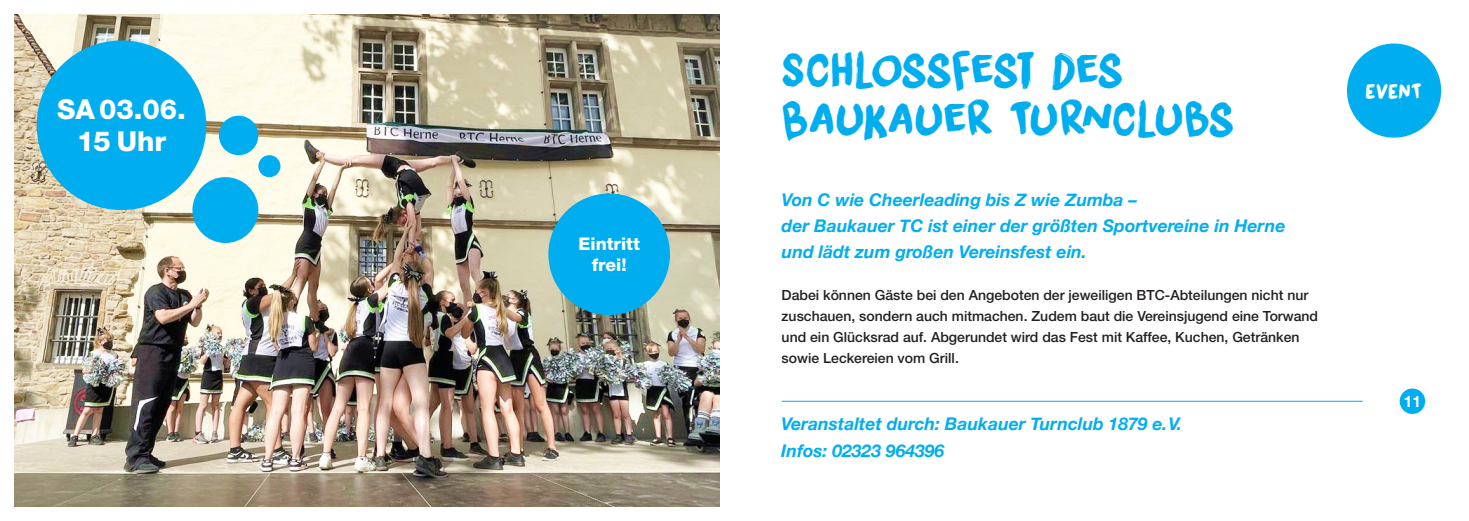
<style>
.page{position:relative;width:1469px;height:521px;background:#fff}
.page>*{position:absolute;margin:0;border:0;box-sizing:border-box;transform-origin:0 0}
.t1{font:45.5px/49px "DK Liquid Embrace";letter-spacing:-.02em;color:#00aeef}
.t2{font:800 27.47px "Helvetica Neue LT Pro";color:#fff}
.t3{font:20.65px "DK Liquid Embrace";letter-spacing:.02em;color:#fff}
.t4{font:italic 700 17.5px/26.2px "Helvetica Neue";color:#00aeef}
.t5{font:800 17.5px "Helvetica Neue LT Pro";color:#fff}
.t6{font:700 15.75px "Helvetica Neue LT Pro";color:#fff}
.t7{font:500 14px/21px "Helvetica Neue LT Pro";color:#231f20}
</style>
<div class="page">
<img style="left:15px;top:15px;width:704px;height:491px">
<div style="left:192px;top:177px;width:66px;height:66px;background:#00aeef;border-radius:50%"></div>
<div style="left:219px;top:116px;width:39px;height:39px;background:#00aeef;border-radius:50%"></div>
<div style="left:258px;top:155px;width:22px;height:22px;background:#00aeef;border-radius:50%"></div>
<div style="left:37px;top:40px;width:169px;height:170px;background:#00aeef;border-radius:50%"></div>
<div style="left:548px;top:193px;width:122px;height:122px;background:#00aeef;border-radius:50%"></div>
<div style="left:1399px;top:388px;width:26px;height:26px;background:#00aeef;border-radius:50%"></div>
<hr style="left:781px;top:401px;width:581px;height:1px;background:#00aeef">
<div style="left:1346px;top:44px;width:95px;height:94px;background:#00aeef;border-radius:50%"></div>
<p class="t2" style="left:57px;top:93px;width:130px">SA 03.06.</p>
<p class="t2" style="left:77px;top:125px;width:91px">15 Uhr</p>
<p class="t5" style="left:578px;top:233px;width:63px">Eintritt</p>
<p class="t5" style="left:592px;top:254px;width:36px">frei!</p>
<p class="t1" style="left:781px;top:45px;width:454px">SCHLOSSFEST DES<br>BAUKAUER TURNCLUBS</p>
<p class="t4" style="left:781px;top:187px;width:505px">Von C wie Cheerleading bis Z wie Zumba –<br>der Baukauer TC ist einer der größten Sportvereine in Herne und lädt zum großen Vereinsfest ein.</p>
<p class="t7" style="left:781px;top:284px;width:538px">Dabei können Gäste bei den Angeboten der jeweiligen BTC-Abteilungen nicht nur zuschauen, sondern auch mitmachen. Zudem baut die Vereinsjugend eine Torwand und ein Glücksrad auf. Abgerundet wird das Fest mit Kaffee, Kuchen, Getränken sowie Leckereien vom Grill.</p>
<p class="t4" style="left:781px;top:411px;width:402px">Veranstaltet durch: Baukauer Turnclub 1879 e.V.</p>
<p class="t4" style="left:781px;top:438px;width:165px">Infos: 02323 964396</p>
<p class="t3" style="left:1365px;top:76px;width:58px">EVENT</p>
<p class="t6" style="left:1403px;top:391px;width:19px">11</p>
</div>
